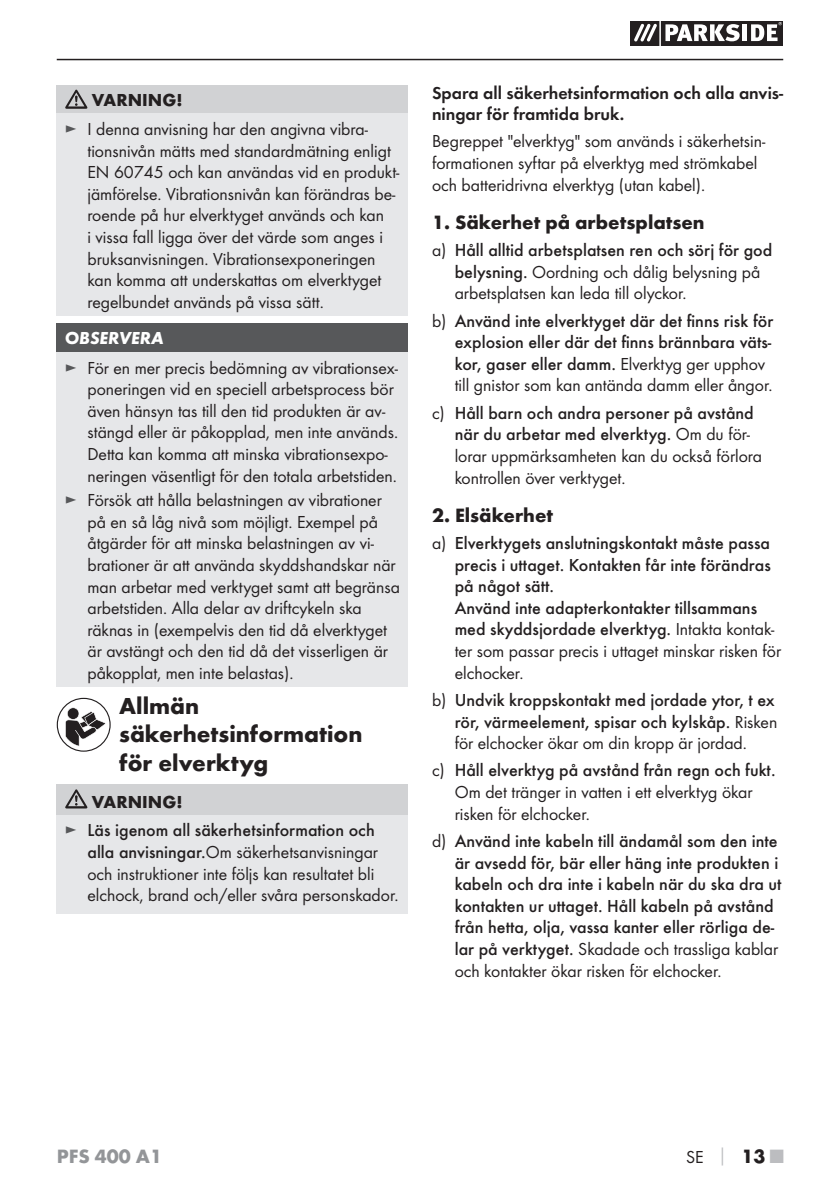
<style>
.page{position:relative;width:840px;height:1191px;background:#fff}
.page>*{position:absolute;margin:0;border:0;box-sizing:border-box;transform-origin:0 0}
.t1{font:700 24px/28.8px "Futura";color:#231f20}
.t2{font:700 20px "Futura";color:#231f20}
.t3{font:700 20px "Futura";color:#939598}
.t4{font:18px/21.6px "Futura Boo";color:#231f20}
.t5{font:500 18px/21.6px "Futura";color:#231f20}
.t6{font:18px/21.6px "Futura Dem";color:#231f20}
.t7{font:italic 700 18px "Futura";color:#fff}
.t8{font:700 18px "Futura";color:#231f20}
.s1{color:#57585a}
.s2{font-weight:700}
.s3{font-family:"Futura Boo";font-weight:400;color:#57585a}
.s4{font-family:"Futura";font-weight:500}
.s5{font-family:"Futura Boo";font-weight:400}
.s6{font-family:"Futura";font-weight:700;color:#bcbdc0}
.s7{font-family:"Futura";font-weight:700;font-size:20px}
.s8{font-family:"Futura";font-weight:700;font-size:20px;color:#bcbdc0}
</style>
<div class="page">
<hr style="left:57px;top:59px;width:725px;height:1px;background:#231f20">
<svg style="left:630px;top:21px;width:152px;height:24px"></svg>
<div style="left:57px;top:85px;width:351px;height:28px;background:#d1d2d4"></div>
<div style="left:57px;top:113px;width:351px;height:203px;background:#e6e7e9"></div>
<svg style="left:65px;top:90px;width:22px;height:19px"></svg>
<div style="left:57px;top:324px;width:351px;height:28px;background:#57585a"></div>
<div style="left:57px;top:352px;width:351px;height:335px;background:#e6e7e9"></div>
<div style="left:57px;top:785px;width:351px;height:30px;background:#d1d2d4"></div>
<div style="left:57px;top:815px;width:351px;height:98px;background:#e6e7e9"></div>
<svg style="left:65px;top:789px;width:22px;height:19px"></svg>
<svg style="left:57px;top:698px;width:53px;height:53px"></svg>
<div style="left:57px;top:698px;width:54px;height:53px;border:1px solid #231f20;border-radius:50%"></div>
<svg style="left:65px;top:707px;width:41px;height:39px"></svg>
<p class="t8" style="left:92px;top:93px;width:92px">VARNING!</p>
<p class="t4" style="left:87px;top:119px;width:313px;text-indent:-23px"><span class="s1">►</span> I denna anvisning har den angivna vibra&shy;tionsnivån mätts med standardmätning enligt EN 60745 och kan användas vid en produkt&shy;jämförelse. Vibrationsnivån kan förändras be&shy;roende på hur elverktyget används och kan<br>i vissa fall ligga över det värde som anges i bruksanvisningen. Vibrationsexponeringen kan komma att underskattas om elverktyget regelbundet används på vissa sätt.</p>
<p class="t7" style="left:65px;top:332px;width:100px">OBSERVERA</p>
<p class="t4" style="left:87px;top:358px;width:312px;text-indent:-23px"><span class="s1">►</span> För en mer precis bedömning av vibrationsex&shy;poneringen vid en speciell arbetsprocess bör även hänsyn tas till den tid produkten är av&shy;stängd eller är påkopplad, men inte används.<br>Detta kan komma att minska vibrationsexpo&shy;neringen väsentligt för den totala arbetstiden.</p>
<p class="t4" style="left:87px;top:490px;width:314px;text-indent:-23px"><span class="s1">►</span> Försök att hålla belastningen av vibrationer på en så låg nivå som möjligt. Exempel på åtgärder för att minska belastningen av vi&shy;brationer är att använda skyddshandskar när man arbetar med verktyget samt att begränsa arbetstiden. Alla delar av driftcykeln ska räknas in (exempelvis den tid då elverktyget är avstängt och den tid då det visserligen är påkopplat, men inte belastas).</p>
<h1 class="t1" style="left:119px;top:693px;width:245px">Allmän säkerhetsinformation för elverktyg</h1>
<p class="t5" style="left:65px;top:789px;width:311px;line-height:28px;text-indent:27px"><span class="s2">VARNING!<br></span><span class="s3">►</span> Läs igenom all säkerhetsinformation och</p>
<p class="t4" style="left:87px;top:842px;width:312px"><span class="s4">alla anvisningar.</span>Om säkerhetsanvisningar och instruktioner inte följs kan resultatet bli elchock, brand och/eller svåra personskador.</p>
<p class="t6" style="left:432px;top:83px;width:352px">Spara all säkerhetsinformation och alla anvis&shy;ningar för framtida bruk.</p>
<p class="t4" style="left:432px;top:132px;width:334px">Begreppet "elverktyg" som används i säkerhetsin&shy;formationen syftar på elverktyg med strömkabel och batteridrivna elverktyg (utan kabel).</p>
<p class="t2" style="left:432px;top:214px;width:274px">1. Säkerhet på arbetsplatsen</p>
<p class="t5" style="left:432px;top:240px;width:341px"><span class="s5">a)</span> Håll alltid arbetsplatsen ren och sörj för god</p>
<p class="t4" style="left:454px;top:262px;width:307px"><span class="s4">belysning.</span> Oordning och dålig belysning på arbetsplatsen kan leda till olyckor.</p>
<p class="t5" style="left:454px;top:311px;width:320px;text-align:justify;text-indent:-23px"><span class="s5">b)</span> Använd inte elverktyget där det finns risk för explosion eller där det finns brännbara väts&shy;kor, gaser eller damm. <span class="s5">Elverktyg ger upphov</span></p>
<p class="t4" style="left:454px;top:375px;width:319px">till gnistor som kan antända damm eller ångor.</p>
<p class="t5" style="left:432px;top:403px;width:323px;text-align:right"><span class="s5">c)</span> Håll barn och andra personer på avstånd när du arbetar med elverktyg. <span class="s5">Om du för-</span></p>
<p class="t4" style="left:454px;top:446px;width:309px">lorar uppmärksamheten kan du också förlora kontrollen över verktyget.</p>
<p class="t2" style="left:432px;top:507px;width:122px">2. Elsäkerhet</p>
<p class="t5" style="left:454px;top:533px;width:321px;text-indent:-23px"><span class="s5">a)</span> Elverktygets anslutningskontakt måste passa precis i uttaget. Kontakten får inte förändras på något sätt.<br>Använd inte adapterkontakter tillsammans med skyddsjordade elverktyg. <span class="s5">Intakta kontak-</span></p>
<p class="t4" style="left:454px;top:641px;width:328px">ter som passar precis i uttaget minskar risken för elchocker.</p>
<p class="t5" style="left:432px;top:690px;width:346px;text-align:right"><span class="s5">b)</span> Undvik kroppskontakt med jordade ytor, t ex rör, värmeelement, spisar och kylskåp. <span class="s5">Risken</span></p>
<p class="t4" style="left:454px;top:733px;width:293px">för elchocker ökar om din kropp är jordad.</p>
<p class="t5" style="left:432px;top:760px;width:345px"><span class="s5">c)</span> Håll elverktyg på avstånd från regn och fukt.</p>
<p class="t4" style="left:454px;top:782px;width:299px">Om det tränger in vatten i ett elverktyg ökar risken för elchocker.</p>
<p class="t5" style="left:454px;top:831px;width:328px;text-indent:-23px"><span class="s5">d)</span> Använd inte kabeln till ändamål som den inte är avsedd för, bär eller häng inte produkten i kabeln och dra inte i kabeln när du ska dra ut kontakten ur uttaget. Håll kabeln på avstånd från hetta, olja, vassa kanter eller rörliga de-</p>
<p class="t4" style="left:454px;top:939px;width:325px"><span class="s4">lar på verktyget.</span> Skadade och trassliga kablar och kontakter ökar risken för elchocker.</p>
<p class="t3" style="left:57px;top:1148px;width:107px">PFS 400 A1</p>
<p class="t4" style="left:685px;top:1146px;width:99px">SE <span class="s6">│</span> <span class="s7">13</span> <span class="s8">■</span></p>
</div>
